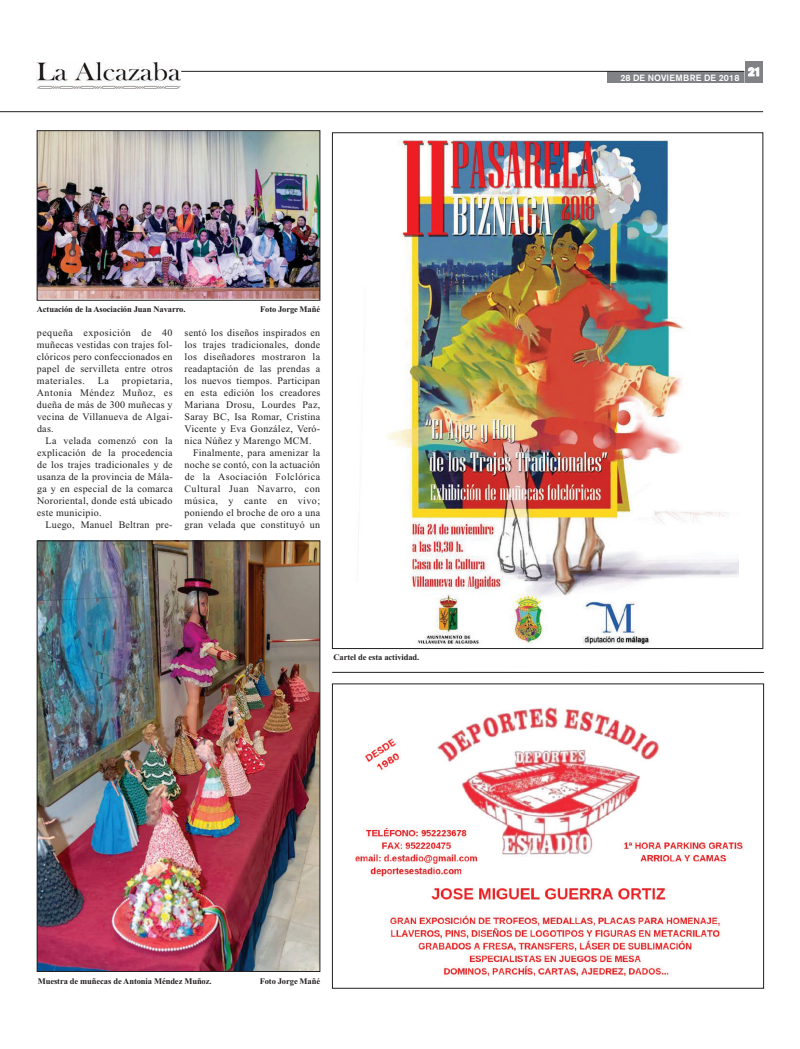
<style>
.page{position:relative;width:800px;height:1049px;background:#fff}
.page>*{position:absolute;margin:0;border:0;box-sizing:border-box;transform-origin:0 0}
.t1{font:10px/12px "Times New Roman";letter-spacing:.025em;color:#231f20;text-align:justify}
.t2{font:10px "Times New Roman";letter-spacing:.045em;color:#231f20}
.t3{font:500 9px "Akzidenz Grotesk BE";letter-spacing:.01em;color:#fff}
.t4{font:700 8.5px "Times New Roman";letter-spacing:-.01em;color:#231f20}
</style>
<div class="page">
<div style="left:607px;top:72px;width:145px;height:11px;background:#808285"></div>
<hr style="left:181px;top:71px;width:563px;height:1px;background:#231f20">
<div style="left:745px;top:61px;width:18px;height:22px;background:#808285"></div>
<svg style="left:744px;top:67px;width:14px;height:16px"></svg>
<div style="left:37px;top:59px;width:144px;height:31px;background:linear-gradient(to right,#fff,#fff)"></div>
<img style="left:37px;top:62px;width:143px;height:26px">
<hr style="left:0;top:111px;width:763px;height:1px;background:#231f20">
<img style="left:358px;top:140px;width:380px;height:507px">
<img style="left:39px;top:132px;width:279px;height:166px">
<div style="left:37px;top:130px;width:283px;height:170px;border:1px solid #231f20"></div>
<img style="left:39px;top:543px;width:279px;height:427px">
<div style="left:37px;top:541px;width:283px;height:431px;border:1px solid #231f20"></div>
<img style="left:355px;top:707px;width:389px;height:270px">
<hr style="left:332px;top:672px;width:431px;height:1px;background:#231f20">
<p class="t4" style="left:37px;top:304px;width:150px">Actuación de la Asociación Juan Navarro.</p>
<p class="t4" style="left:260px;top:304px;width:62px">Foto Jorge Mañé</p>
<p class="t1" style="left:37px;top:327px;width:137px">pequeña exposición de 40 muñecas vestidas con trajes fol&shy;clóricos pero confeccionados en papel de servilleta entre otros materiales.</p>
<p class="t1" style="left:37px;top:375px;width:137px;text-indent:85px">propietaria, Antonia Méndez Muñoz, es dueña de más de 300 muñecas y vecina de Villanueva de Algai&shy;das.</p>
<p class="t1" style="left:37px;top:435px;width:137px;text-indent:9px">La velada comenzó con la explicación de la procedencia de los trajes tradicionales y de usanza de la provincia de Mála&shy;ga y en especial de la comarca Nororiental, donde está ubicado este municipio.</p>
<p class="t1" style="left:45px;top:519px;width:129px">Luego, Manuel Beltran pre-</p>
<p class="t1" style="left:98px;top:375px;width:12px">La</p>
<p class="t1" style="left:184px;top:327px;width:137px">sentó los diseños inspirados en</p>
<p class="t1" style="left:184px;top:339px;width:137px">los trajes tradicionales, donde</p>
<p class="t1" style="left:184px;top:351px;width:137px">los diseñadores mostraron la</p>
<p class="t1" style="left:184px;top:363px;width:137px">readaptación de las prendas a</p>
<p class="t1" style="left:184px;top:375px;width:137px">los nuevos tiempos. Participan</p>
<p class="t1" style="left:184px;top:387px;width:137px">en esta edición los creadores</p>
<p class="t1" style="left:184px;top:399px;width:137px">Mariana Drosu, Lourdes Paz,</p>
<p class="t1" style="left:184px;top:411px;width:137px">Saray BC, Isa Romar, Cristina</p>
<p class="t1" style="left:184px;top:423px;width:137px">Vicente y Eva González, Veró-</p>
<p class="t1" style="left:184px;top:435px;width:128px">nica Núñez y Marengo MCM.</p>
<p class="t1" style="left:193px;top:447px;width:129px">Finalmente, para amenizar la</p>
<p class="t1" style="left:184px;top:459px;width:137px">noche se contó, con la actuación</p>
<p class="t2" style="left:185px;top:471px;width:137px">de la Asociación Folclórica</p>
<p class="t2" style="left:184px;top:483px;width:137px">Cultural Juan Navarro, con</p>
<p class="t2" style="left:184px;top:495px;width:137px">música, y cante en vivo;</p>
<p class="t1" style="left:184px;top:507px;width:137px">poniendo el broche de oro a una</p>
<p class="t1" style="left:184px;top:519px;width:137px">gran velada que constituyó un</p>
<p class="t4" style="left:333px;top:652px;width:87px">Cartel de esta actividad.</p>
<p class="t4" style="left:38px;top:976px;width:175px">Muestra de muñecas de Antonia Méndez Muñoz.</p>
<p class="t4" style="left:259px;top:976px;width:62px">Foto Jorge Mañé</p>
<p class="t3" style="left:620px;top:74px;width:142px">28 DE NOVIEMBRE DE 2018 <sup>21</sup></p>
</div>
